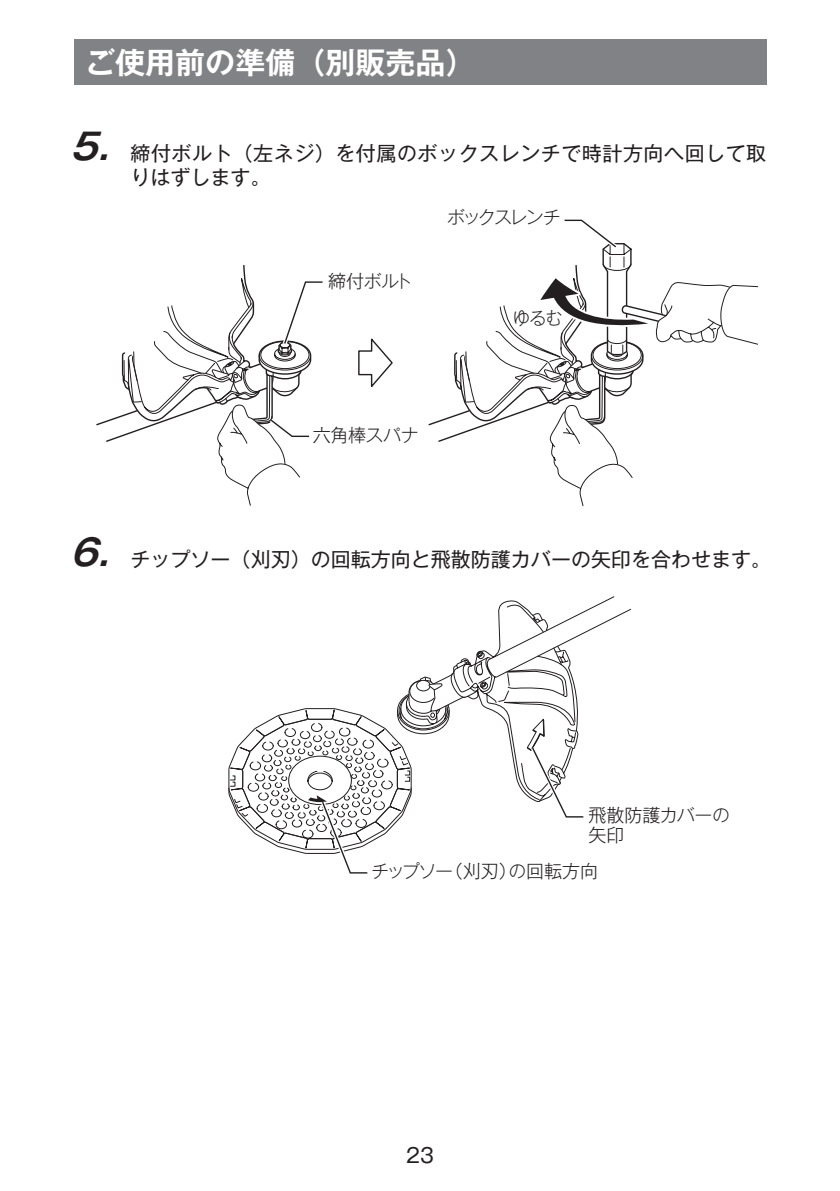
<style>
.page{position:relative;width:840px;height:1191px;background:#fff}
.page>*{position:absolute;margin:0;border:0;box-sizing:border-box;transform-origin:0 0}
.t1{font:700 30px "Gothic MB101 Pro De";color:#fff}
.t2{font:20px/24px "Gothic MB101 Pro";letter-spacing:.025em;color:#231f20}
.t3{font:20px "Gothic MB101 Pro";color:#231f20}
.t4{font:18px "Gothic MB101 Pro Light 90 msp RKSJ H";letter-spacing:-.035em;color:#231f20}
.t5{font:18px/20px "Gothic MB101 Pro Light 90 msp RKSJ H";letter-spacing:-.01em;color:#231f20}
.t6{font:18px "Gothic MB101 Pro Light 90 msp RKSJ H";letter-spacing:-.115em;color:#231f20}
.s1{font-family:"Gothic MB101 Pro De";font-weight:700;font-style:italic;font-size:36px}
</style>
<div class="page">
<div style="left:74px;top:40px;width:691px;height:45px;background:#808285"></div>
<svg style="left:358px;top:338px;width:35px;height:49px"></svg>
<svg style="left:96px;top:265px;width:227px;height:241px"></svg>
<svg style="left:428px;top:219px;width:328px;height:287px"></svg>
<svg style="left:228px;top:596px;width:403px;height:278px"></svg>
<h1 class="t1" style="left:85px;top:38px;width:391px">ご使用前の準備（別販売品）</h1>
<p class="t2" style="left:130px;top:138px;width:637px;text-indent:-60px"><span class="s1">5.</span> 締付ボルト（左ネジ）を付属のボックスレンチで時計方向へ回して取りはずします。</p>
<p class="t4" style="left:328px;top:266px;width:86px">締付ボルト</p>
<p class="t6" style="left:447px;top:203px;width:115px">ボックスレンチ</p>
<p class="t4" style="left:512px;top:303px;width:52px">ゆるむ</p>
<p class="t4" style="left:312px;top:420px;width:107px">六角棒スパナ</p>
<p class="t3" style="left:70px;top:542px;width:702px"><span class="s1">6.</span> チップソー（刈刃）の回転方向と飛散防護カバーの矢印を合わせます。</p>
<p class="t5" style="left:588px;top:802px;width:143px">飛散防護カバーの矢印</p>
<p class="t4" style="left:371px;top:856px;width:228px">チップソー（刈刃）の回転方向</p>
<p class="t3" style="left:406px;top:1139px;width:29px">23</p>
</div>
